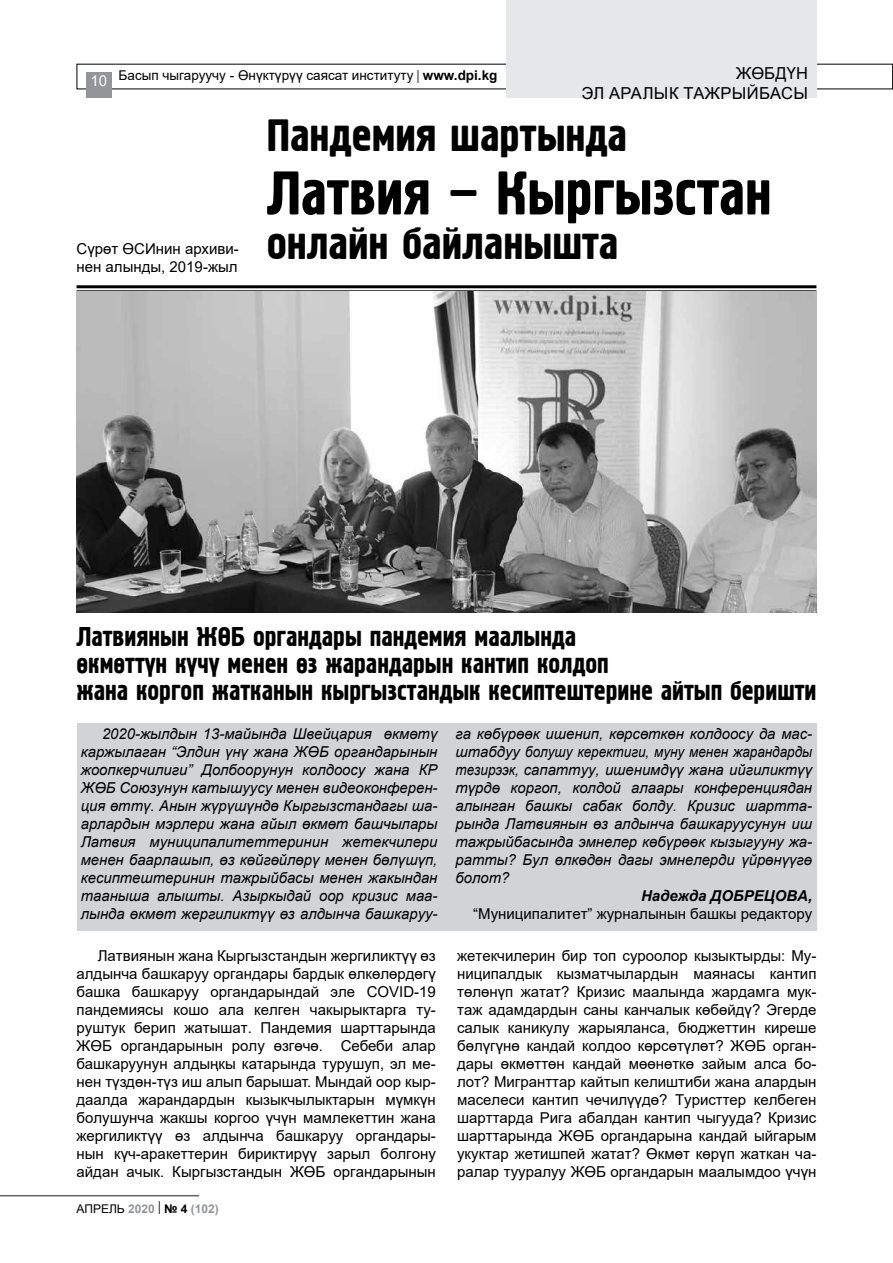
<style>
.page{position:relative;width:893px;height:1263px;background:#fff}
.page>*{position:absolute;margin:0;border:0;box-sizing:border-box;transform-origin:0 0}
.t1{font:61.5px "KS Hermes";color:#000}
.t2{font:45px "KS Hermes";color:#000}
.t3{font:27px/27px "KS Hermes";color:#000}
.t4{font:16.5px/19.8px "Arial";letter-spacing:.025em;color:#000;text-align:right}
.t5{font:15px/18px "Arial";color:#000;text-align:justify}
.t6{font:italic 15px/18px "Arial";color:#000;text-align:justify}
.t7{font:italic 700 15px "Arial";color:#000}
.t8{font:13.5px "Arial";color:#000}
.t9{font:700 12px "Arial";color:#939598}
.s1{font-size:15px;color:#fff}
.s2{font-weight:700}
.s3{font-weight:400;color:#000}
.s4{font-weight:400;font-size:13.5px;color:#000}
.s5{color:#000}
</style>
<div class="page">
<div style="left:86px;top:72px;width:26px;height:26px;background:#939598"></div>
<div style="left:506px;top:0;width:310px;height:98px;background:#e6e7e8"></div>
<hr style="left:0;top:1195px;width:199px;height:1px;background:#636466">
<hr style="left:77px;top:285px;width:739px;height:3px;background:#000">
<hr style="left:77px;top:290px;width:739px;height:1px;background:#000">
<div style="left:77px;top:723px;width:739px;height:208px;background:#d1d3d4"></div>
<img style="left:77px;top:291px;width:739px;height:321px">
<p class="t8" style="left:90px;top:66px;width:409px"><span class="s1">10</span> Басып чыгаруучу - Өнүктүрүү саясат институту | <span class="s2">www.dpi.kg</span></p>
<p class="t4" style="left:582px;top:63px;width:228px">ЖӨБДҮН<br>ЭЛ АРАЛЫК ТАЖРЫЙБАСЫ</p>
<p class="t5" style="left:77px;top:240px;width:164px">Сүрөт ӨСИнин архиви&shy;нен алынды, 2019-жыл</p>
<h2 class="t2" style="left:267px;top:111px;width:362px">Пандемия шартында</h2>
<h1 class="t1" style="left:267px;top:159px;width:506px">Латвия – Кыргызстан</h1>
<h2 class="t2" style="left:267px;top:219px;width:353px">онлайн байланышта</h2>
<h3 class="t3" style="left:77px;top:624px;width:741px">Латвиянын ЖЁБ органдары пандемия маалында<br>ёкмётт=н к=ч= менен ёз жарандарын кантип колдоп<br>жана коргоп жатканын кыргызстандык кесиптештерине айтып беришти</h3>
<p class="t6" style="left:81px;top:725px;width:358px;text-indent:21px">2020-жылдын 13-майында Швейцария өкмөтү каржылаган “Элдин үнү жана ЖӨБ органдарынын жоопкерчилиги” Долбоорунун колдоосу жана КР ЖӨБ Союзунун катышуусу менен видеоконферен&shy;ция өттү. Анын жүрүшүндө Кыргызстандагы ша&shy;арлардын мэрлери жана айыл өкмөт башчылары Латвия муниципалитеттеринин жетекчилери менен баарлашып, өз көйгөйлөрү менен бөлүшүп, кесиптештеринин тажрыйбасы менен жакындан тааныша алышты. Азыркыдай оор кризис маа&shy;лында өкмөт жергиликтүү өз алдынча башкаруу-</p>
<p class="t6" style="left:455px;top:725px;width:358px">га көбүрөөк ишенип, көрсөткөн колдоосу да мас&shy;штабдуу болушу керектиги, муну менен жарандарды тезирээк, сапаттуу, ишенимдүү жана ийгиликтүү түрдө коргоп, колдой алаары конференциядан алынган башкы сабак болду. Кризис шартта&shy;рында Латвиянын өз алдынча башкаруусунун иш тажрыйбасында эмнелер көбүрөөк кызыгууну жа&shy;ратты? Бул өлкөдөн дагы эмнелерди үйрөнүүгө болот?</p>
<p class="t7" style="left:641px;top:885px;width:173px">Надежда ДОБРЕЦОВА,</p>
<p class="t5" style="left:473px;top:904px;width:340px">“Муниципалитет” журналынын башкы редактору</p>
<p class="t5" style="left:77px;top:947px;width:361px;text-indent:21px">Латвиянын жана Кыргызстандын жергиликтүү өз алдынча башкаруу органдары бардык өлкөлөрдөгү башка башкаруу органдарындай эле COVID-19 пандемиясы кошо ала келген чакырыктарга ту&shy;руштук берип жатышат. Пандемия шарттарында ЖӨБ органдарынын ролу өзгөчө. Себеби алар башкаруунун алдыңкы катарында турушуп, эл ме&shy;нен түздөн-түз иш алып барышат. Мындай оор кыр&shy;даалда жарандардын кызыкчылыктарын мүмкүн болушунча жакшы коргоо үчүн мамлекеттин жана жергиликтүү өз алдынча башкаруу органдары&shy;нын күч-аракеттерин бириктирүү зарыл болгону айдан ачык. Кыргызстандын ЖӨБ органдарынын</p>
<p class="t5" style="left:457px;top:947px;width:361px">жетекчилерин бир топ суроолор кызыктырды: Му&shy;ниципалдык кызматчылардын маянасы кантип төлөнүп жатат? Кризис маалында жардамга мук&shy;таж адамдардын саны канчалык көбөйдү? Эгерде салык каникулу жарыяланса, бюджеттин киреше бөлүгүнө кандай колдоо көрсөтүлөт? ЖӨБ орган&shy;дары өкмөттөн кандай мөөнөткө зайым алса бо&shy;лот? Мигранттар кайтып келиштиби жана алардын маселеси кантип чечилүүдө? Туристтер келбеген шарттарда Рига абалдан кантип чыгууда? Кризис шарттарында ЖӨБ органдарына кандай ыйгарым укуктар жетишпей жатат? Өкмөт көрүп жаткан ча&shy;ралар тууралуу ЖӨБ органдарын маалымдоо үчүн</p>
<p class="t9" style="left:77px;top:1200px;width:144px"><span class="s3">АПРЕЛЬ</span> 2020 <span class="s4">|</span> <span class="s5">№ 4</span> (102)</p>
</div>
